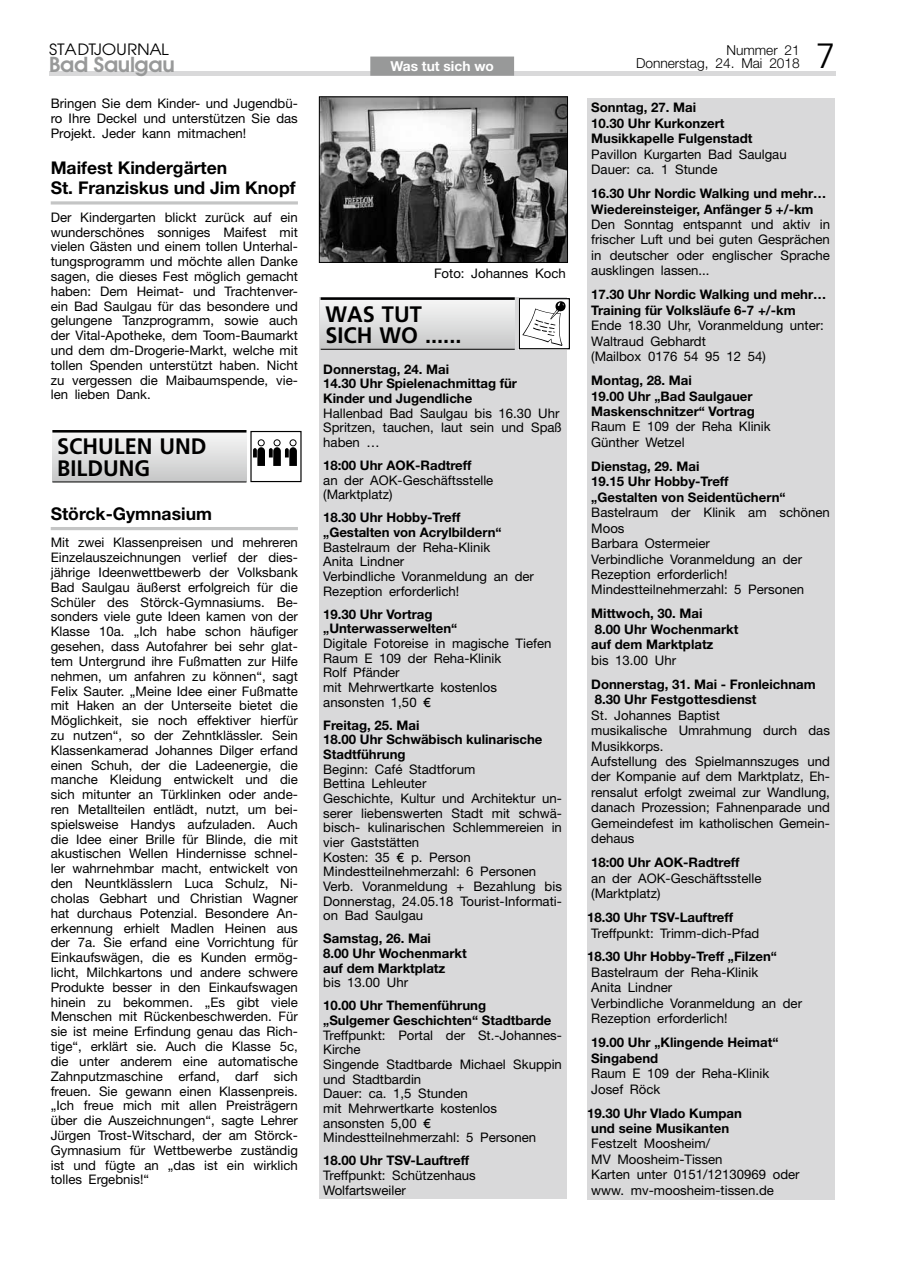
<style>
.page{position:relative;width:902px;height:1280px;background:#fff}
.page>*{position:absolute;margin:0;border:0;box-sizing:border-box;transform-origin:0 0}
.t1{font:300 35.1px "Frutiger";color:#000}
.t2{font:700 22.35px/21.8px "Frutiger";color:#000}
.t3{font:600 21.45px "Avant Garde Two BQ";letter-spacing:-.02em;color:#989999}
.t4{font:700 17.55px/19.6px "Helvetica Neue";color:#000}
.t5{font:16.35px "Avant Garde Two BQ";color:#000;scale:1.08 1}
.t6{font:300 13.65px/13.5px "Helvetica Neue";color:#000;text-align:right}
.t7{font:700 13.65px "Helvetica Neue";color:#fff}
.t8{font:13.2px/14.9px "Helvetica Neue";color:#000}
.t9{font:700 13.2px/15.5px "Helvetica Neue";color:#000}
.s1{font-family:"Gill Sans"}
</style>
<div class="page">
<div style="left:49px;top:71px;width:786px;height:5px;background:#d9d9da"></div>
<div style="left:370px;top:57px;width:144px;height:19px;background:#989999"></div>
<svg style="left:51px;top:201px;width:247px;height:4px"></svg>
<hr style="left:51px;top:527px;width:247px;height:3px;background:#c4c5c5">
<div style="left:52px;top:432px;width:194px;height:49px;background:linear-gradient(to bottom,#f6f7f7,#c7c7c8)"></div>
<div style="left:250px;top:431px;width:51px;height:51px;border:1px solid #000"></div>
<div style="left:258px;top:439px;width:6px;height:7px;border:1px solid #000;border-radius:50%"></div>
<div style="left:290px;top:439px;width:6px;height:7px;border:1px solid #000;border-radius:50%"></div>
<div style="left:274px;top:439px;width:6px;height:7px;border:1px solid #000;border-radius:50%"></div>
<svg style="left:253px;top:440px;width:44px;height:26px"></svg>
<hr style="left:52px;top:430px;width:194px;height:3px;background:#000">
<hr style="left:52px;top:481px;width:194px;height:1px;background:#000">
<div style="left:319px;top:298px;width:247px;height:901px;background:#d9d9da"></div>
<div style="left:320px;top:299px;width:194px;height:49px;background:linear-gradient(to bottom,#f7f7f7,#c7c8c8)"></div>
<div style="left:519px;top:299px;width:50px;height:50px;background:#fff"></div>
<div style="left:518px;top:298px;width:52px;height:51px;border:1px solid #000"></div>
<svg style="left:522px;top:301px;width:44px;height:45px"></svg>
<hr style="left:320px;top:297px;width:194px;height:3px;background:#000">
<hr style="left:320px;top:349px;width:194px;height:1px;background:#000">
<div style="left:587px;top:98px;width:247px;height:1101px;background:#d9d9da"></div>
<img style="left:321px;top:99px;width:244px;height:162px">
<div style="left:319px;top:97px;width:248px;height:166px;border:1px solid #000"></div>
<p class="t5" style="left:49px;top:40px;width:112px">STADTJOURNAL</p>
<h3 class="t3" style="left:49px;top:52px;width:127px">Bad Saulgau</h3>
<p class="t7" style="left:390px;top:57px;width:105px">Was tut sich wo</p>
<p class="t8" style="left:51px;top:96px;width:249px;text-align:justify">Bringen Sie dem Kinder- und Jugendbü&shy;ro Ihre Deckel und unterstützen Sie das Projekt. Jeder kann mitmachen!</p>
<h3 class="t4" style="left:51px;top:158px;width:246px">Maifest Kindergärten<br>St. Franziskus und Jim Knopf</h3>
<p class="t8" style="left:51px;top:209px;width:249px;text-align:justify">Der Kindergarten blickt zurück auf ein wunderschönes sonniges Maifest mit vielen Gästen und einem tollen Unterhal&shy;tungsprogramm und möchte allen Danke sagen, die dieses Fest möglich gemacht haben: Dem Heimat- und Trachtenver&shy;ein Bad Saulgau für das besondere und gelungene Tanzprogramm, sowie auch der Vital-Apotheke, dem Toom-Baumarkt und dem dm-Drogerie-Markt, welche mit tollen Spenden unterstützt haben. Nicht zu vergessen die Maibaumspende, vie&shy;len lieben Dank.</p>
<h2 class="t2" style="left:57px;top:435px;width:151px">SCHULEN UND<br>BILDUNG</h2>
<h3 class="t4" style="left:51px;top:503px;width:163px">Störck-Gymnasium</h3>
<p class="t8" style="left:51px;top:535px;width:249px;text-align:justify">Mit zwei Klassenpreisen und mehreren Einzelauszeichnungen verlief der dies&shy;jährige Ideenwettbewerb der Volksbank Bad Saulgau äußerst erfolgreich für die Schüler des Störck-Gymnasiums. Be&shy;sonders viele gute Ideen kamen von der Klasse 10a. „Ich habe schon häufiger gesehen, dass Autofahrer bei sehr glat&shy;tem Untergrund ihre Fußmatten zur Hilfe nehmen, um anfahren zu können“, sagt Felix Sauter. „Meine Idee einer Fußmatte mit Haken an der Unterseite bietet die Möglichkeit, sie noch effektiver hierfür zu nutzen“, so der Zehntklässler. Sein Klassenkamerad Johannes Dilger erfand einen Schuh, der die Ladeenergie, die manche Kleidung entwickelt und die sich mitunter an Türklinken oder ande&shy;ren Metallteilen entlädt, nutzt, um bei&shy;spielsweise Handys aufzuladen. Auch die Idee einer Brille für Blinde, die mit akustischen Wellen Hindernisse schnel&shy;ler wahrnehmbar macht, entwickelt von den Neuntklässlern Luca Schulz, Ni&shy;cholas Gebhart und Christian Wagner hat durchaus Potenzial. Besondere An&shy;erkennung erhielt Madlen Heinen aus der 7a. Sie erfand eine Vorrichtung für Einkaufswägen, die es Kunden ermög&shy;licht, Milchkartons und andere schwere Produkte besser in den Einkaufswagen hinein zu bekommen. „Es gibt viele Menschen mit Rückenbeschwerden. Für sie ist meine Erfindung genau das Rich&shy;tige“, erklärt sie. Auch die Klasse 5c, die unter anderem eine automatische Zahnputzmaschine erfand, darf sich freuen. Sie gewann einen Klassenpreis. „Ich freue mich mit allen Preisträgern über die Auszeichnungen“, sagte Lehrer Jürgen Trost-Witschard, der am Störck-Gymnasium für Wettbewerbe zuständig ist und fügte an „das ist ein wirklich tolles Ergebnis!“</p>
<p class="t8" style="left:434px;top:265px;width:133px">Foto: Johannes Koch</p>
<h2 class="t2" style="left:325px;top:303px;width:137px">WAS TUT<br>SICH WO ......</h2>
<p class="t9" style="left:323px;top:361px;width:195px;line-height:14.7px">Donnerstag, 24. Mai<br>14.30 Uhr Spielenachmittag für<br>Kinder und Jugendliche</p>
<p class="t8" style="left:323px;top:405px;width:240px">Hallenbad Bad Saulgau bis 16.30 Uhr<br>Spritzen, tauchen, laut sein und Spaß haben …</p>
<p class="t9" style="left:323px;top:457px;width:150px">18:00 Uhr AOK-Radtreff</p>
<p class="t8" style="left:323px;top:472px;width:172px">an der AOK-Geschäftsstelle (Marktplatz)</p>
<p class="t9" style="left:323px;top:510px;width:180px;line-height:14.7px">18.30 Uhr Hobby-Treff „Gestalten von Acrylbildern“</p>
<p class="t8" style="left:323px;top:539px;width:212px">Bastelraum der Reha-Klinik<br>Anita Lindner<br>Verbindliche Voranmeldung an der<br>Rezeption erforderlich!</p>
<p class="t9" style="left:323px;top:606px;width:136px;line-height:14.7px">19.30 Uhr Vortrag „Unterwasserwelten“</p>
<p class="t8" style="left:323px;top:636px;width:230px">Digitale Fotoreise in magische Tiefen<br>Raum E 109 der Reha-Klinik<br>Rolf Pfänder<br>mit Mehrwertkarte kostenlos ansonsten 1,50 <span class="s1">€</span></p>
<p class="t9" style="left:323px;top:717px;width:221px;line-height:14.7px">Freitag, 25. Mai<br>18.00 Uhr Schwäbisch kulinarische<br>Stadtführung</p>
<p class="t8" style="left:323px;top:761px;width:240px">Beginn: Café Stadtforum<br>Bettina Lehleuter<br>Geschichte, Kultur und Architektur un&shy;serer liebenswerten Stadt mit schwä&shy;bisch- kulinarischen Schlemmereien in vier Gaststätten<br>Kosten: 35 <span class="s1">€</span> p. Person<br>Mindestteilnehmerzahl: 6 Personen<br>Verb. Voranmeldung + Bezahlung bis<br>Donnerstag, 24.05.18 Tourist-Informati&shy;on Bad Saulgau</p>
<p class="t9" style="left:323px;top:931px;width:145px;line-height:14.7px">Samstag, 26. Mai<br>8.00 Uhr Wochenmarkt auf dem Marktplatz</p>
<p class="t8" style="left:323px;top:975px;width:86px">bis 13.00 Uhr</p>
<p class="t9" style="left:323px;top:998px;width:230px;line-height:14.7px">10.00 Uhr Themenführung „Sulgemer Geschichten“ Stadtbarde</p>
<p class="t8" style="left:323px;top:1027px;width:240px">Treffpunkt: Portal der St.-Johannes-<br>Kirche<br>Singende Stadtbarde Michael Skuppin und Stadtbardin<br>Dauer: ca. 1,5 Stunden<br>mit Mehrwertkarte kostenlos<br>ansonsten 5,00 <span class="s1">€<br></span>Mindestteilnehmerzahl: 5 Personen</p>
<p class="t9" style="left:323px;top:1153px;width:147px">18.00 Uhr TSV-Lauftreff</p>
<p class="t8" style="left:323px;top:1168px;width:154px">Treffpunkt: Schützenhaus<br>Wolfartsweiler</p>
<p class="t6" style="left:636px;top:43px;width:165px">Nummer 21<br>Donnerstag, 24. Mai 2018</p>
<h1 class="t1" style="left:815px;top:36px;width:21px">7</h1>
<p class="t9" style="left:591px;top:100px;width:163px">Sonntag, 27. Mai<br>10.30 Uhr Kurkonzert<br>Musikkapelle Fulgenstadt</p>
<p class="t8" style="left:591px;top:146px;width:197px;line-height:15.5px">Pavillon Kurgarten Bad Saulgau<br>Dauer: ca. 1 Stunde</p>
<p class="t9" style="left:591px;top:185px;width:237px">16.30 Uhr Nordic Walking und mehr…<br>Wiedereinsteiger, Anfänger 5 +/-km</p>
<p class="t8" style="left:591px;top:216px;width:240px;line-height:15.5px;text-align:justify">Den Sonntag entspannt und aktiv in frischer Luft und bei guten Gesprächen in deutscher oder englischer Sprache ausklingen lassen...</p>
<p class="t9" style="left:591px;top:287px;width:237px">17.30 Uhr Nordic Walking und mehr…<br>Training für Volksläufe 6-7 +/-km</p>
<p class="t8" style="left:591px;top:318px;width:234px;line-height:15.5px">Ende 18.30 Uhr, Voranmeldung unter:<br>Waltraud Gebhardt<br>(Mailbox 0176 54 95 12 54)</p>
<p class="t9" style="left:591px;top:372px;width:165px">Montag, 28. Mai<br>19.00 Uhr „Bad Saulgauer<br>Maskenschnitzer“ Vortrag</p>
<p class="t8" style="left:591px;top:419px;width:181px;line-height:15.5px">Raum E 109 der Reha Klinik<br>Günther Wetzel</p>
<p class="t9" style="left:591px;top:458px;width:196px">Dienstag, 29. Mai<br>19.15 Uhr Hobby-Treff „Gestalten von Seidentüchern“</p>
<p class="t8" style="left:591px;top:505px;width:240px;line-height:15.5px">Bastelraum der Klinik am schönen<br>Moos<br>Barbara Ostermeier<br>Verbindliche Voranmeldung an der<br>Rezeption erforderlich!<br>Mindestteilnehmerzahl: 5 Personen</p>
<p class="t9" style="left:591px;top:606px;width:149px">Mittwoch, 30. Mai<br>8.00 Uhr Wochenmarkt auf dem Marktplatz</p>
<p class="t8" style="left:591px;top:652px;width:86px">bis 13.00 Uhr</p>
<p class="t9" style="left:591px;top:676px;width:226px">Donnerstag, 31. Mai - Fronleichnam<br>8.30 Uhr Festgottesdienst</p>
<p class="t8" style="left:591px;top:707px;width:240px;line-height:15.5px">St. Johannes Baptist<br>musikalische Umrahmung durch das<br>Musikkorps.<br>Aufstellung des Spielmannszuges und der Kompanie auf dem Marktplatz, Eh&shy;rensalut erfolgt zweimal zur Wandlung, danach Prozession; Fahnenparade und<br>Gemeindefest im katholischen Gemein&shy;dehaus</p>
<p class="t9" style="left:591px;top:854px;width:150px">18:00 Uhr AOK-Radtreff</p>
<p class="t8" style="left:591px;top:870px;width:172px;line-height:15.5px">an der AOK-Geschäftsstelle (Marktplatz)</p>
<p class="t9" style="left:587px;top:909px;width:147px">18.30 Uhr TSV-Lauftreff</p>
<p class="t8" style="left:591px;top:925px;width:169px">Treffpunkt: Trimm-dich-Pfad</p>
<p class="t9" style="left:587px;top:949px;width:191px">18.30 Uhr Hobby-Treff „Filzen“</p>
<p class="t8" style="left:591px;top:964px;width:212px;line-height:15.5px">Bastelraum der Reha-Klinik<br>Anita Lindner<br>Verbindliche Voranmeldung an der<br>Rezeption erforderlich!</p>
<p class="t9" style="left:591px;top:1034px;width:189px">19.00 Uhr „Klingende Heimat“<br>Singabend</p>
<p class="t8" style="left:591px;top:1065px;width:179px;line-height:15.5px">Raum E 109 der Reha-Klinik<br>Josef Röck</p>
<p class="t9" style="left:591px;top:1105px;width:152px;text-indent:-4px">19.30 Uhr Vlado Kumpan und seine Musikanten</p>
<p class="t8" style="left:591px;top:1136px;width:210px;line-height:15.5px">Festzelt Moosheim/<br>MV Moosheim-Tissen<br>Karten unter 0151/12130969 oder www. mv-moosheim-tissen.de</p>
</div>
